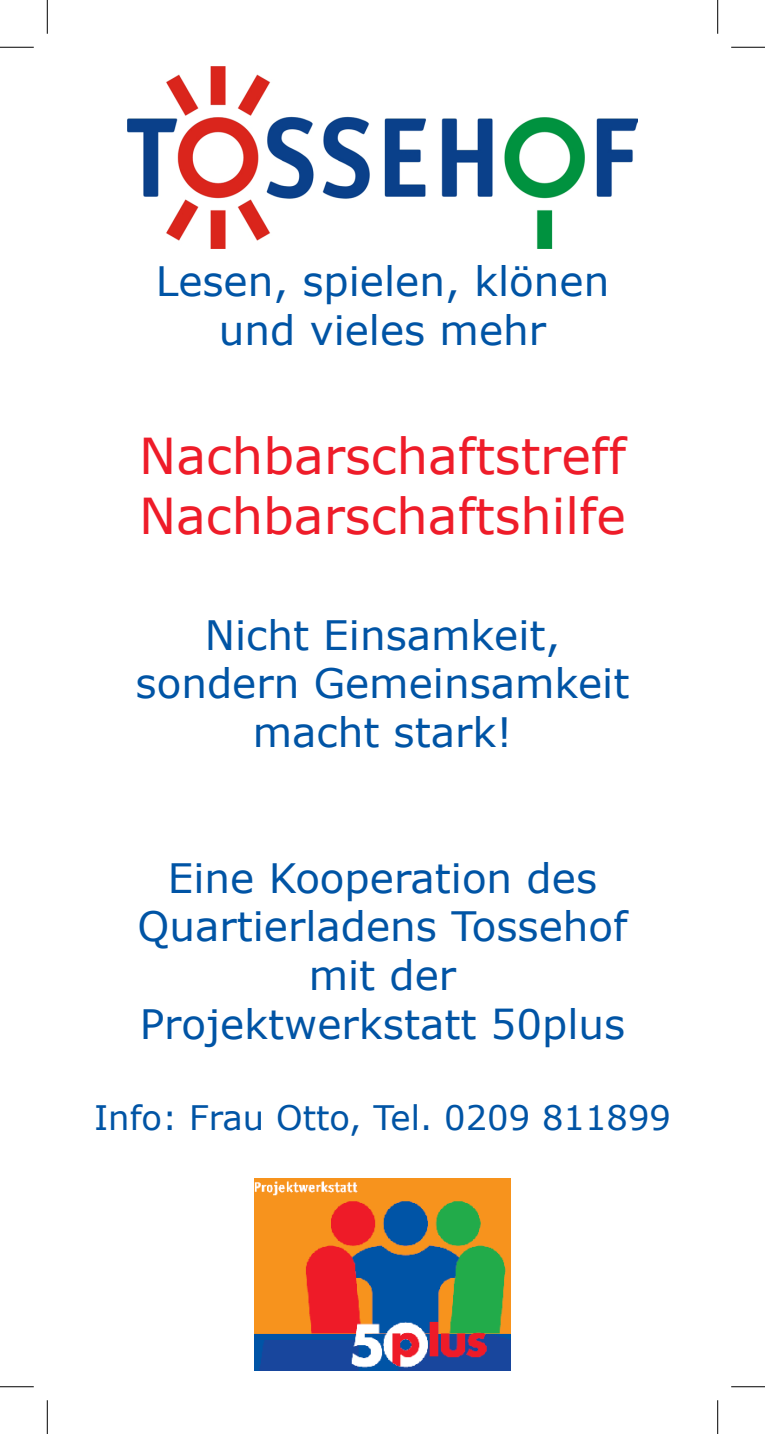
<style>
.page{position:relative;width:765px;height:1434px;background:#fff}
.page>*{position:absolute;margin:0;border:0;box-sizing:border-box;transform-origin:0 0}
.t1{font:49.5px/59.4px "Verdana";color:#ee1c29}
.t2{font:40.5px/48.6px "Verdana";color:#0054a5;text-align:center}
.t3{font:33.75px "Verdana";color:#0054a5}
</style>
<div class="page">
<img style="left:255px;top:1178px;width:255px;height:193px">
<img style="left:127px;top:66px;width:510px;height:182px">
<hr style="left:0;top:47px;width:34px;height:1px;background:#000">
<hr style="left:730px;top:47px;width:34px;height:1px;background:#000">
<hr style="left:0;top:1386px;width:34px;height:1px;background:#000">
<hr style="left:730px;top:1386px;width:34px;height:1px;background:#000">
<hr style="left:47px;top:0;width:1px;height:34px;background:#000">
<hr style="left:47px;top:1400px;width:1px;height:34px;background:#000">
<hr style="left:717px;top:0;width:1px;height:34px;background:#000">
<hr style="left:717px;top:1400px;width:1px;height:34px;background:#000">
<p class="t2" style="left:156px;top:256px;width:455px">Lesen, spielen, klönen und vieles mehr</p>
<p class="t1" style="left:139px;top:425px;width:488px">Nachbarschaftstreff<br>Nachbarschaftshilfe</p>
<p class="t2" style="left:135px;top:609px;width:495px">Nicht Einsamkeit, sondern Gemeinsamkeit macht stark!</p>
<p class="t2" style="left:137px;top:852px;width:491px">Eine Kooperation des<br>Quartierladens Tossehof mit der<br>Projektwerkstatt 50plus</p>
<p class="t3" style="left:94px;top:1096px;width:578px">Info: Frau Otto, Tel. 0209 811899</p>
</div>
